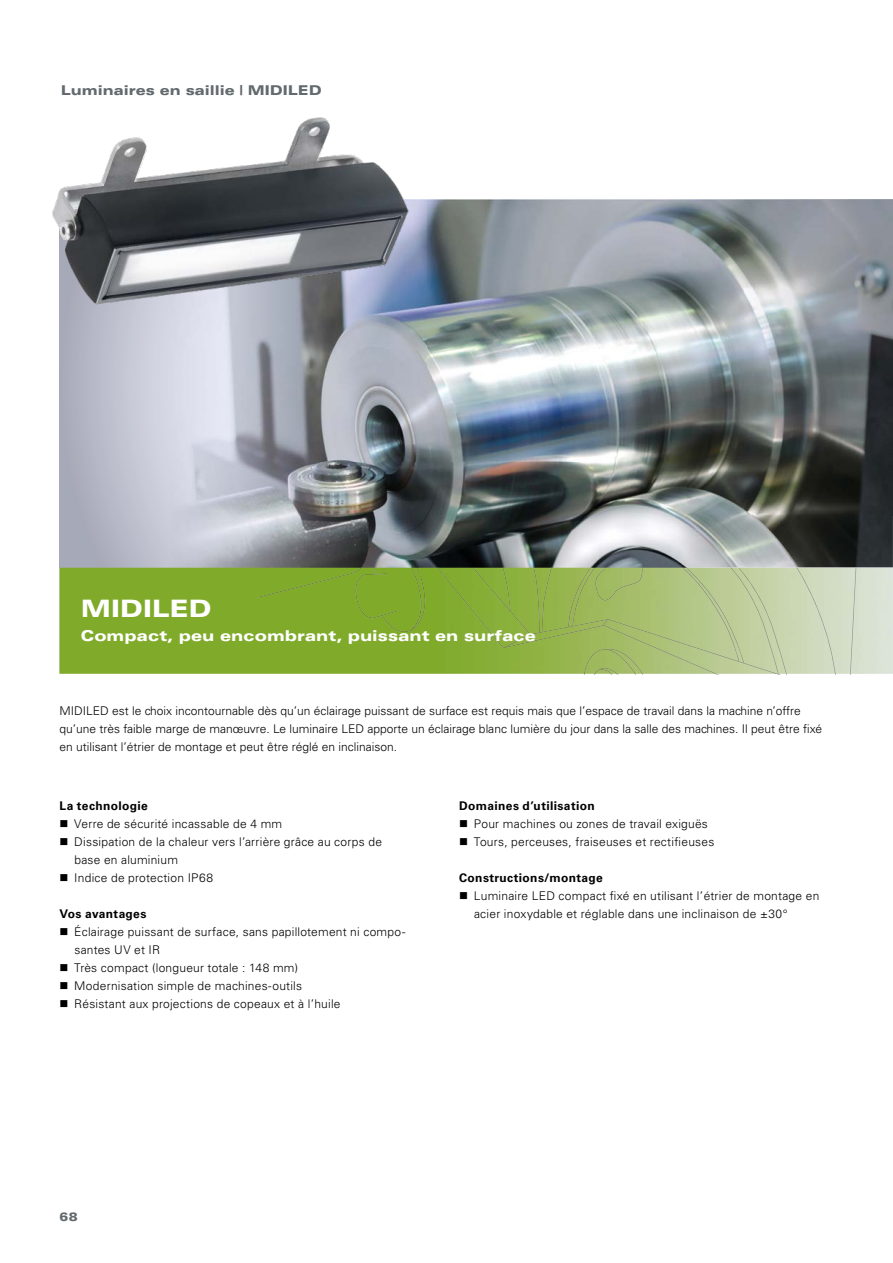
<style>
.page{position:relative;width:893px;height:1263px;background:#fff}
.page>*{position:absolute;margin:0;border:0;box-sizing:border-box;transform-origin:0 0}
.t1{font:900 expanded 24px "Univers LT Std";letter-spacing:-.005em;color:#fff}
.t2{font:900 expanded 15px "Univers LT Std";letter-spacing:.005em;color:#fff}
.t3{font:900 expanded 13.5px "Univers LT Std";color:#626a6e}
.t4{font:300 12px/18px "Univers LT Std";letter-spacing:.015em;color:#000}
.t5{font:700 12px "Univers LT Std";letter-spacing:.03em;color:#000}
.t6{font:900 expanded 12px "Univers LT Std";color:#626a6e}
</style>
<div class="page">
<div style="left:59px;top:200px;width:111px;height:367px;background:linear-gradient(to right,#a4a6b5,#d2d4e2)"></div>
<img style="left:170px;top:200px;width:723px;height:367px">
<img style="left:584px;top:674px;width:267px;height:1px">
<div style="left:59px;top:568px;width:379px;height:106px;background:#80aa2a"></div>
<svg style="left:438px;top:567px;width:406px;height:107px;background:#a8bf74"></svg>
<img style="left:503px;top:634px;width:28px;height:14px">
<img style="left:590px;top:568px;width:5px;height:58px">
<img style="left:568px;top:568px;width:22px;height:59px">
<img style="left:850px;top:568px;width:6px;height:106px">
<div style="left:258px;top:568px;width:167px;height:64px;background:#80aa2a"></div>
<div style="left:258px;top:568px;width:103px;height:30px;background:#80aa2a"></div>
<img style="left:52px;top:117px;width:376px;height:210px">
<p class="t3" style="left:61px;top:82px;width:262px">Luminaires en saillie | MIDILED</p>
<h1 class="t1" style="left:81px;top:594px;width:132px">MIDILED</h1>
<p class="t2" style="left:81px;top:627px;width:457px">Compact, peu encombrant, puissant en surface</p>
<p class="t4" style="left:60px;top:701px;width:764px">MIDILED est le choix incontournable dès qu’un éclairage puissant de surface est requis mais que l’espace de travail dans la machine n’offre qu’une très faible marge de manœuvre. Le luminaire LED apporte un éclairage blanc lumière du jour dans la salle des machines. Il peut être fixé en utilisant l’étrier de montage et peut être réglé en inclinaison.</p>
<p class="t5" style="left:60px;top:799px;width:90px">La technologie</p>
<p class="t4" style="left:74px;top:815px;width:309px">Verre de sécurité incassable de 4 mm<br>Dissipation de la chaleur vers l’arrière grâce au corps de base en aluminium<br>Indice de protection IP68</p>
<p class="t5" style="left:60px;top:907px;width:88px">Vos avantages</p>
<p class="t4" style="left:74px;top:923px;width:333px">Éclairage puissant de surface, sans papillotement ni compo&shy;santes UV et IR<br>Très compact (longueur totale : 148 mm)<br>Modernisation simple de machines-outils<br>Résistant aux projections de copeaux et à l’huile</p>
<p class="t5" style="left:459px;top:799px;width:137px">Domaines d’utilisation</p>
<p class="t4" style="left:474px;top:815px;width:242px">Pour machines ou zones de travail exiguës<br>Tours, perceuses, fraiseuses et rectifieuses</p>
<p class="t5" style="left:459px;top:871px;width:145px">Constructions/montage</p>
<p class="t4" style="left:474px;top:887px;width:347px">Luminaire LED compact fixé en utilisant l’étrier de montage en acier inoxydable et réglable dans une inclinaison de ±30°</p>
<p class="t6" style="left:60px;top:1209px;width:20px">68</p>
</div>
